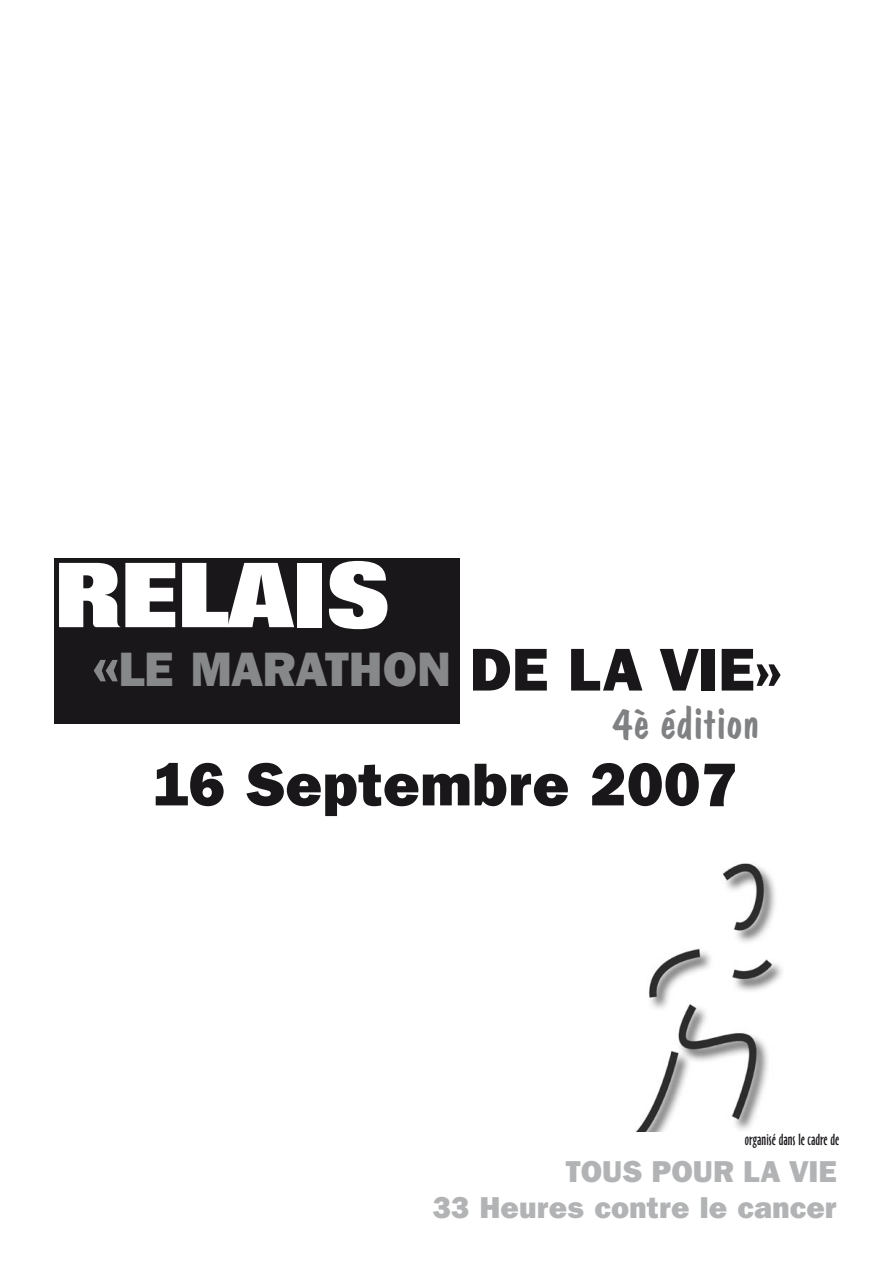
<style>
.page{position:relative;width:893px;height:1263px;background:#fff}
.page>*{position:absolute;margin:0;border:0;box-sizing:border-box;transform-origin:0 0}
.t1{font:800 90px "Folio";color:#fff}
.t2{font:800 60px "Franklin Gothic IT Cby BT";color:#1a171b}
.t3{font:800 48px "Franklin Gothic IT Cby BT";color:#87888a}
.t4{font:46.2px "Dom Casual BT";color:#808183}
.t5{font:800 30px/36.2px "Franklin Gothic IT Cby BT";color:#b1b3b4;text-align:right}
.t6{font:15px "Oz Handicraft BT";color:#1a171b}
.s1{font-size:60px}
.s2{font-size:60px;color:#1a171b}
</style>
<div class="page">
<div style="left:54px;top:558px;width:405px;height:166px;background:#1a171b"></div>
<img style="left:636px;top:863px;width:146px;height:268px">
<h1 class="t1" style="left:54px;top:544px;width:337px">RELAIS</h1>
<h3 class="t3" style="left:92px;top:638px;width:691px"><span class="s1">«</span>LE MARATHON <span class="s2">DE LA VIE»</span></h3>
<h3 class="t4" style="left:612px;top:695px;width:150px">4è édition</h3>
<h2 class="t2" style="left:151px;top:746px;width:588px">16 Septembre 2007</h2>
<p class="t6" style="left:745px;top:1131px;width:96px">organisé dans le cadre de</p>
<p class="t5" style="left:432px;top:1152px;width:406px">TOUS POUR LA VIE<br>33 Heures contre le cancer</p>
</div>
